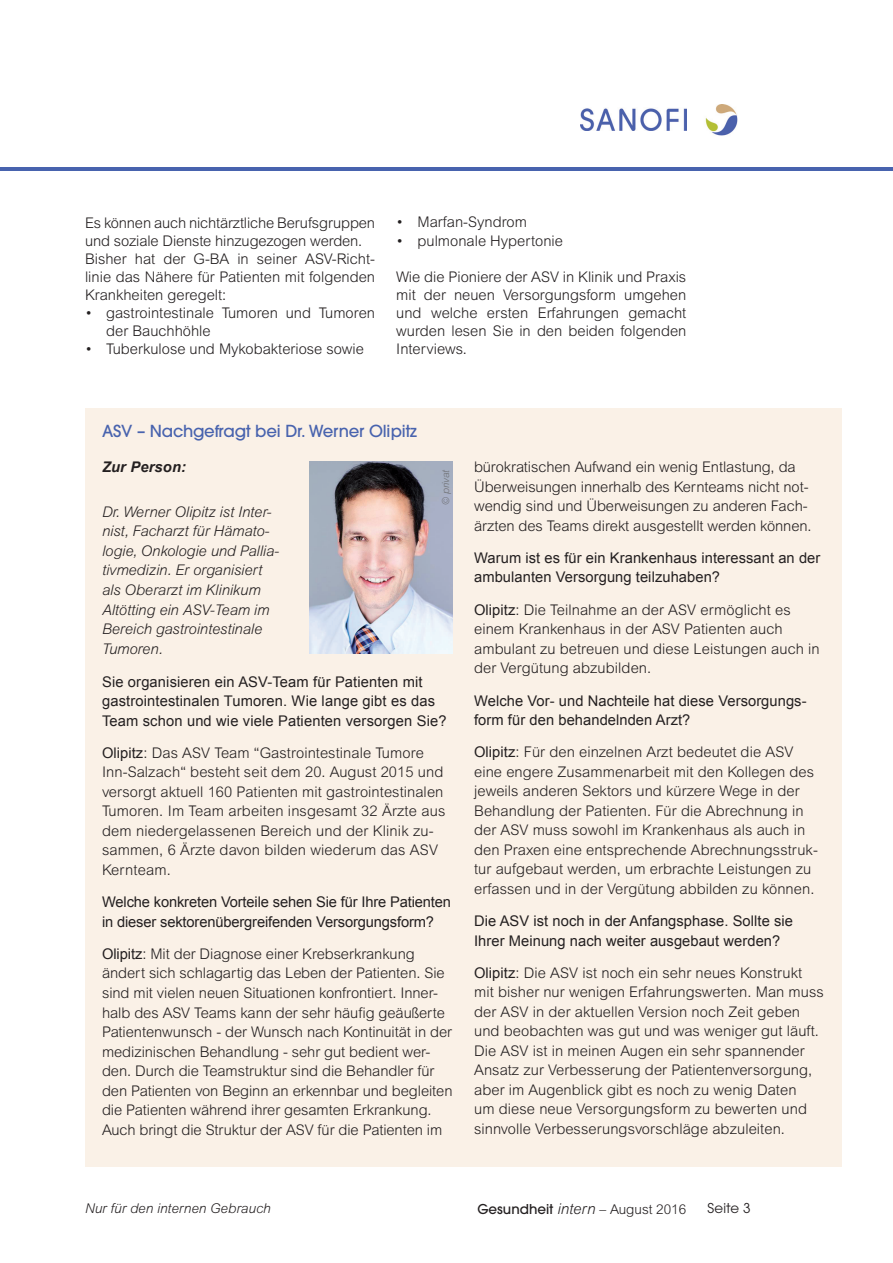
<style>
.page{position:relative;width:893px;height:1263px;background:#fff}
.page>*{position:absolute;margin:0;border:0;box-sizing:border-box;transform-origin:0 0}
.t1{font:500 16.5px "ITC Avant Garde Std";letter-spacing:-.01em;color:#4863ae}
.t2{font:300 14.7px/19.5px "Arial MT Std";color:#231f20}
.t3{font:14.7px/19.5px "Arial";letter-spacing:.005em;color:#231f20}
.t4{font:italic 300 14.7px/19.5px "Arial MT Std";letter-spacing:-.005em;color:#231f20}
.t5{font:italic 700 14.7px "Arial";letter-spacing:.01em;color:#231f20}
.t6{font:300 13.5px "Arial MT Std";color:#231f20}
.t7{font:italic 300 13.5px "Arial MT Std";color:#231f20}
.t8{font:13.5px "ITC Avant Garde Std";color:#231f20}
.t9{font:italic 300 9.75px "Arial MT Std";color:#6c6d70}
.s1{font-family:"Arial";font-weight:400}
.s2{font-family:"ITC Avant Garde Std";font-weight:500}
.s3{font-style:italic;font-size:15px}
</style>
<div class="page">
<hr style="left:0;top:167px;width:893px;height:4px;background:#4863ae">
<img style="left:580px;top:108px;width:106px;height:22px">
<img style="left:705px;top:104px;width:33px;height:32px">
<div style="left:85px;top:408px;width:757px;height:36px;background:#faf1e7"></div>
<div style="left:85px;top:444px;width:757px;height:723px;background:#faf1e7"></div>
<img style="left:310px;top:461px;width:143px;height:192px">
<p class="t2" style="left:85px;top:213px;width:291px;line-height:18px">Es können auch nichtärztliche Berufsgruppen und soziale Dienste hinzugezogen werden.<br>Bisher hat der G-BA in seiner ASV-Richt&shy;linie das Nähere für Patienten mit folgenden Krankheiten geregelt:</p>
<p class="t2" style="left:106px;top:304px;width:270px;line-height:18px;text-indent:-21px">• gastrointestinale Tumoren und Tumoren der Bauchhöhle</p>
<p class="t2" style="left:85px;top:339px;width:280px">• Tuberkulose und Mykobakteriose sowie</p>
<p class="t2" style="left:396px;top:213px;width:132px">• Marfan-Syndrom</p>
<p class="t2" style="left:396px;top:231px;width:168px">• pulmonale Hypertonie</p>
<p class="t2" style="left:396px;top:267px;width:292px;line-height:18px;text-align:justify">Wie die Pioniere der ASV in Klinik und Praxis mit der neuen Versorgungsform umgehen und welche ersten Erfahrungen gemacht wurden lesen Sie in den beiden folgenden Interviews.</p>
<p class="t1" style="left:102px;top:421px;width:316px">ASV – Nachgefragt bei Dr. Werner Olipitz</p>
<p class="t5" style="left:102px;top:457px;width:85px">Zur Person:</p>
<p class="t4" style="left:102px;top:502px;width:179px">Dr. Werner Olipitz ist Inter&shy;nist, Facharzt für Hämato&shy;logie, Onkologie und Pallia&shy;tivmedizin. Er organisiert als Oberarzt im Klinikum<br>Altötting ein ASV-Team im<br>Bereich gastrointestinale<br>Tumoren.</p>
<p class="t9" style="left:440px;top:505px;width:37px;rotate:-90deg">© privat</p>
<p class="t3" style="left:102px;top:672px;width:346px">Sie organisieren ein ASV-Team für Patienten mit gastrointestinalen Tumoren. Wie lange gibt es das<br>Team schon und wie viele Patienten versorgen Sie?</p>
<p class="t2" style="left:102px;top:743px;width:345px"><span class="s1">Olipitz</span>: Das ASV Team “Gastrointestinale Tumore Inn-Salzach“ besteht seit dem 20. August 2015 und versorgt aktuell 160 Patienten mit gastrointestinalen Tumoren. Im Team arbeiten insgesamt 32 Ärzte aus dem niedergelassenen Bereich und der Klinik zu&shy;sammen, 6 Ärzte davon bilden wiederum das ASV Kernteam.</p>
<p class="t3" style="left:102px;top:892px;width:351px">Welche konkreten Vorteile sehen Sie für Ihre Patienten in dieser sektorenübergreifenden Versorgungsform?</p>
<p class="t2" style="left:102px;top:944px;width:352px"><span class="s1">Olipitz</span>: Mit der Diagnose einer Krebserkrankung ändert sich schlagartig das Leben der Patienten. Sie sind mit vielen neuen Situationen konfrontiert. Inner&shy;halb des ASV Teams kann der sehr häufig geäußerte Patientenwunsch - der Wunsch nach Kontinuität in der medizinischen Behandlung - sehr gut bedient wer&shy;den. Durch die Teamstruktur sind die Behandler für den Patienten von Beginn an erkennbar und begleiten die Patienten während ihrer gesamten Erkrankung.<br>Auch bringt die Struktur der ASV für die Patienten im</p>
<p class="t2" style="left:474px;top:457px;width:339px">bürokratischen Aufwand ein wenig Entlastung, da Überweisungen innerhalb des Kernteams nicht not&shy;wendig sind und Überweisungen zu anderen Fach&shy;ärzten des Teams direkt ausgestellt werden können.</p>
<p class="t3" style="left:474px;top:548px;width:348px">Warum ist es für ein Krankenhaus interessant an der ambulanten Versorgung teilzuhaben?</p>
<p class="t2" style="left:474px;top:600px;width:347px"><span class="s1">Olipitz</span>: Die Teilnahme an der ASV ermöglicht es einem Krankenhaus in der ASV Patienten auch ambulant zu betreuen und diese Leistungen auch in der Vergütung abzubilden.</p>
<p class="t3" style="left:474px;top:691px;width:334px">Welche Vor- und Nachteile hat diese Versorgungs&shy;form für den behandelnden Arzt?</p>
<p class="t2" style="left:474px;top:742px;width:345px"><span class="s1">Olipitz</span>: Für den einzelnen Arzt bedeutet die ASV eine engere Zusammenarbeit mit den Kollegen des jeweils anderen Sektors und kürzere Wege in der Behandlung der Patienten. Für die Abrechnung in der ASV muss sowohl im Krankenhaus als auch in den Praxen eine entsprechende Abrechnungsstruk&shy;tur aufgebaut werden, um erbrachte Leistungen zu erfassen und in der Vergütung abbilden zu können.</p>
<p class="t3" style="left:474px;top:911px;width:320px">Die ASV ist noch in der Anfangsphase. Sollte sie<br>Ihrer Meinung nach weiter ausgebaut werden?</p>
<p class="t2" style="left:474px;top:963px;width:351px"><span class="s1">Olipitz</span>: Die ASV ist noch ein sehr neues Konstrukt mit bisher nur wenigen Erfahrungswerten. Man muss der ASV in der aktuellen Version noch Zeit geben und beobachten was gut und was weniger gut läuft.<br>Die ASV ist in meinen Augen ein sehr spannender Ansatz zur Verbesserung der Patientenversorgung, aber im Augenblick gibt es noch zu wenig Daten<br>um diese neue Versorgungsform zu bewerten und sinnvolle Verbesserungsvorschläge abzuleiten.</p>
<p class="t7" style="left:85px;top:1201px;width:187px">Nur für den internen Gebrauch</p>
<p class="t6" style="left:477px;top:1202px;width:210px"><span class="s2">Gesundheit</span> <span class="s3">intern</span> – August 2016</p>
<p class="t8" style="left:708px;top:1200px;width:45px">Seite 3</p>
</div>
